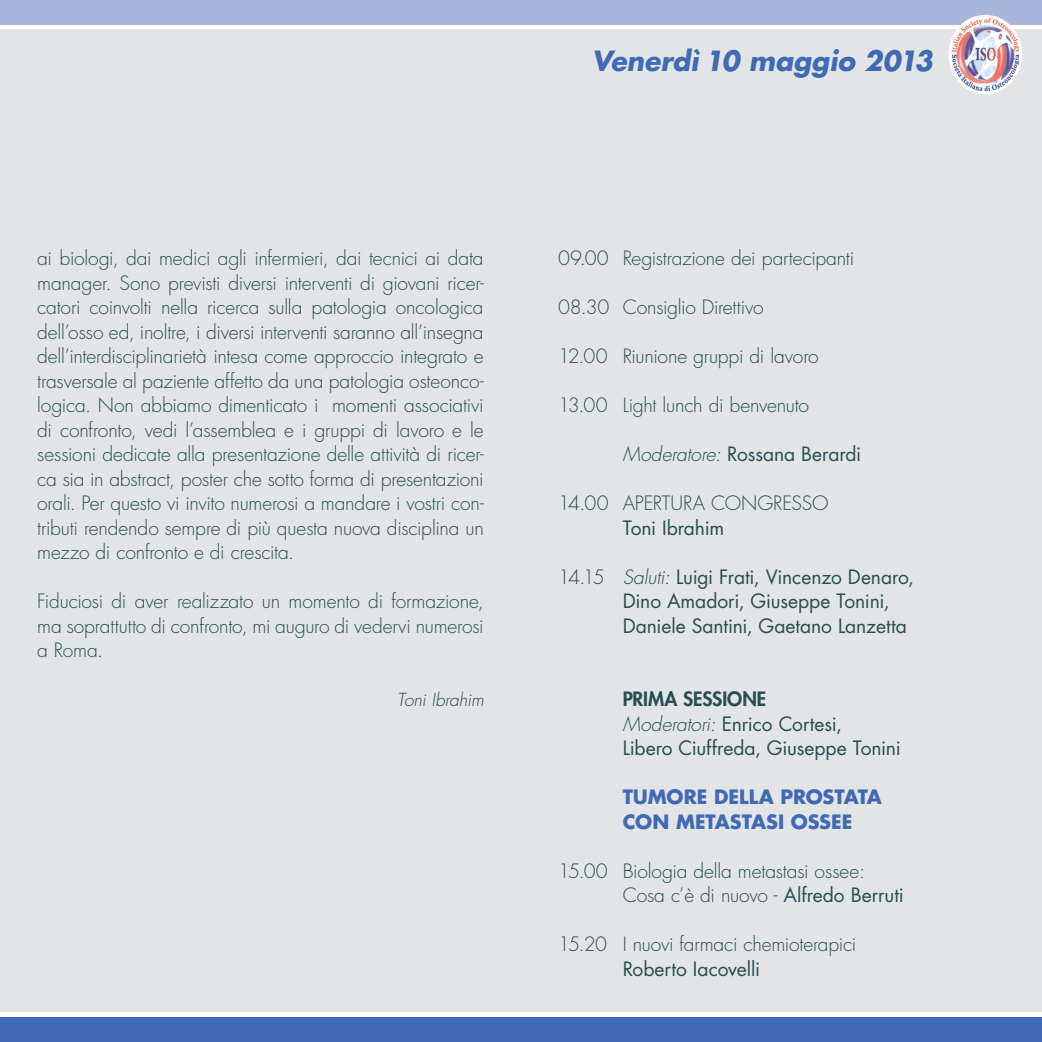
<style>
.page{position:relative;width:1042px;height:1042px;background:#fff}
.page>*{position:absolute;margin:0;border:0;box-sizing:border-box;transform-origin:0 0}
.t1{font:italic 700 27.12px "Futura";color:#406ab4}
.t2{font:300 19.25px/24.5px "Futura";letter-spacing:-.015em;color:#294e52;text-align:justify}
.t3{font:19.25px "Futura";letter-spacing:-.005em;color:#294e52}
.t4{font:700 19.25px "Futura";letter-spacing:-.005em;color:#406ab4}
.t5{font:800 19.25px "Futura";letter-spacing:-.005em;color:#294e52}
.t6{font:italic 300 17.5px "Futura";letter-spacing:-.015em;color:#294e52}
.s1{font-weight:300;font-style:italic}
.s2{font-weight:300}
.s3{font-weight:400}
</style>
<div class="page">
<div style="left:0;top:30px;width:1042px;height:982px;background:#e3e4e5"></div>
<div style="left:0;top:0;width:1042px;height:25px;background:#a9b4da"></div>
<div style="left:0;top:1017px;width:1042px;height:25px;background:#406ab4"></div>
<div style="left:948px;top:15px;width:74px;height:79px;background:#fff;border-radius:50%"></div>
<img style="left:951px;top:16px;width:68px;height:75px">
<p class="t2" style="left:37px;top:247px;width:448px">ai biologi, dai medici agli infermieri, dai tecnici ai data manager. Sono previsti diversi interventi di giovani ricer&shy;catori coinvolti nella ricerca sulla patologia oncologica dell’osso ed, inoltre, i diversi interventi saranno all’insegna dell’interdisciplinarietà intesa come approccio integrato e trasversale al paziente affetto da una patologia osteonco&shy;logica. Non abbiamo dimenticato i momenti associativi di confronto, vedi l’assemblea e i gruppi di lavoro e le sessioni dedicate alla presentazione delle attività di ricer&shy;ca sia in abstract, poster che sotto forma di presentazioni orali. Per questo vi invito numerosi a mandare i vostri con&shy;tributi rendendo sempre di più questa nuova disciplina un mezzo di confronto e di crescita.</p>
<p class="t2" style="left:37px;top:590px;width:448px">Fiduciosi di aver realizzato un momento di formazione, ma soprattutto di confronto, mi auguro di vedervi numerosi a Roma.</p>
<p class="t6" style="left:397px;top:689px;width:88px">Toni Ibrahim</p>
<p class="t1" style="left:592px;top:43px;width:343px">Venerdì 10 maggio 2013</p>
<p class="t2" style="left:558px;top:247px;width:297px">09.00 Registrazione dei partecipanti</p>
<p class="t2" style="left:558px;top:296px;width:207px">08.30 Consiglio Direttivo</p>
<p class="t2" style="left:558px;top:345px;width:262px">12.00 Riunione gruppi di lavoro</p>
<p class="t2" style="left:558px;top:394px;width:252px">13.00 Light lunch di benvenuto</p>
<p class="t3" style="left:623px;top:442px;width:240px"><span class="s1">Moderatore:</span> Rossana Berardi</p>
<p class="t2" style="left:558px;top:492px;width:272px">14.00 APERTURA CONGRESSO</p>
<p class="t3" style="left:623px;top:515px;width:103px">Toni Ibrahim</p>
<p class="t3" style="left:558px;top:564px;width:357px"><span class="s2">14.15</span> <span class="s1">Saluti:</span> Luigi Frati, Vincenzo Denaro,</p>
<p class="t3" style="left:623px;top:589px;width:268px">Dino Amadori, Giuseppe Tonini,</p>
<p class="t3" style="left:623px;top:613px;width:286px">Daniele Santini, Gaetano Lanzetta</p>
<p class="t5" style="left:623px;top:687px;width:145px">PRIMA SESSIONE</p>
<p class="t3" style="left:623px;top:711px;width:221px"><span class="s1">Moderatori:</span> Enrico Cortesi,</p>
<p class="t3" style="left:623px;top:736px;width:280px">Libero Ciuffreda, Giuseppe Tonini</p>
<p class="t4" style="left:623px;top:784px;width:261px">TUMORE DELLA PROSTATA</p>
<p class="t4" style="left:623px;top:809px;width:231px">CON METASTASI OSSEE</p>
<p class="t2" style="left:558px;top:859px;width:308px">15.00 Biologia della metastasi ossee:</p>
<p class="t2" style="left:623px;top:884px;width:283px">Cosa c’è di nuovo - <span class="s3">Alfredo Berruti</span></p>
<p class="t2" style="left:558px;top:933px;width:300px">15.20 I nuovi farmaci chemioterapici</p>
<p class="t3" style="left:623px;top:956px;width:139px">Roberto Iacovelli</p>
</div>
